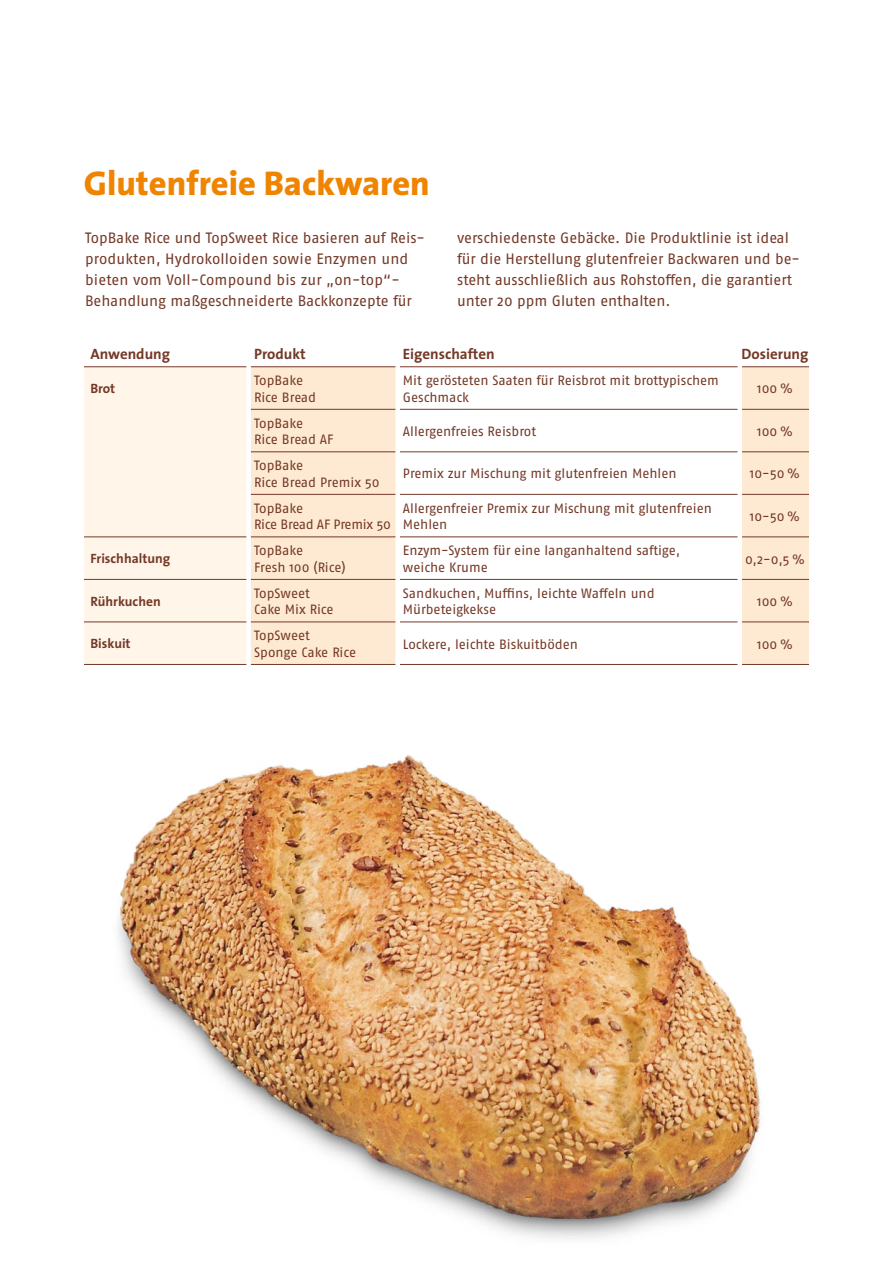
<style>
.page{position:relative;width:893px;height:1263px;background:#fff}
.page>*{position:absolute;margin:0;border:0;box-sizing:border-box;transform-origin:0 0}
.t1{font:800 34.5px "The Sans";color:#ef8400}
.t2{font:15px/21px "Fago Pro";color:#743927}
.t3{font:700 15px "The Sans";color:#743927}
.t4{font:13.5px/16.5px "Fago Pro";letter-spacing:-.005em;color:#743927}
.t5{font:700 13.5px "The Sans";color:#743927}
</style>
<div class="page">
<div style="left:84px;top:367px;width:162px;height:297px;background:#fff5e9"></div>
<svg style="left:251px;top:367px;width:558px;height:297px"></svg>
<hr style="left:248px;top:409px;width:148px;height:1px;background:#743927">
<hr style="left:396px;top:409px;width:345px;height:1px;background:#743927">
<hr style="left:741px;top:409px;width:68px;height:1px;background:#743927">
<hr style="left:248px;top:452px;width:148px;height:1px;background:#743927">
<hr style="left:396px;top:452px;width:345px;height:1px;background:#743927">
<hr style="left:741px;top:452px;width:68px;height:1px;background:#743927">
<hr style="left:248px;top:494px;width:148px;height:1px;background:#743927">
<hr style="left:396px;top:494px;width:345px;height:1px;background:#743927">
<hr style="left:741px;top:494px;width:68px;height:1px;background:#743927">
<hr style="left:84px;top:537px;width:164px;height:1px;background:#743927">
<hr style="left:248px;top:537px;width:148px;height:1px;background:#743927">
<hr style="left:396px;top:537px;width:345px;height:1px;background:#743927">
<hr style="left:741px;top:537px;width:68px;height:1px;background:#743927">
<hr style="left:84px;top:579px;width:164px;height:1px;background:#743927">
<hr style="left:248px;top:579px;width:148px;height:1px;background:#743927">
<hr style="left:396px;top:579px;width:345px;height:1px;background:#743927">
<hr style="left:741px;top:579px;width:68px;height:1px;background:#743927">
<hr style="left:84px;top:622px;width:164px;height:1px;background:#743927">
<hr style="left:248px;top:622px;width:148px;height:1px;background:#743927">
<hr style="left:396px;top:622px;width:345px;height:1px;background:#743927">
<hr style="left:741px;top:622px;width:68px;height:1px;background:#743927">
<hr style="left:84px;top:664px;width:164px;height:1px;background:#743927">
<hr style="left:248px;top:664px;width:148px;height:1px;background:#743927">
<hr style="left:396px;top:664px;width:345px;height:1px;background:#743927">
<hr style="left:741px;top:664px;width:68px;height:1px;background:#743927">
<hr style="left:84px;top:366px;width:164px;height:1px;background:#743927">
<hr style="left:248px;top:366px;width:148px;height:1px;background:#743927">
<hr style="left:396px;top:366px;width:345px;height:1px;background:#743927">
<hr style="left:741px;top:366px;width:68px;height:1px;background:#743927">
<div style="left:246px;top:339px;width:5px;height:331px;background:#fff"></div>
<div style="left:395px;top:337px;width:5px;height:336px;background:#fff"></div>
<div style="left:737px;top:360px;width:5px;height:326px;background:#fff"></div>
<img style="left:118px;top:755px;width:643px;height:484px">
<h1 class="t1" style="left:84px;top:154px;width:347px">Glutenfreie Backwaren</h1>
<p class="t2" style="left:85px;top:227px;width:339px">TopBake Rice und TopSweet Rice basieren auf Reis&shy;produkten, Hydrokolloiden sowie Enzymen und bieten vom Voll-Compound bis zur „on-top“- Behandlung maßgeschneiderte Backkonzepte für</p>
<p class="t2" style="left:457px;top:227px;width:344px">verschiedenste Gebäcke. Die Produktlinie ist ideal für die Herstellung glutenfreier Backwaren und be&shy;steht ausschließlich aus Rohstoffen, die garantiert unter 20 ppm Gluten enthalten.</p>
<p class="t3" style="left:90px;top:342px;width:81px">Anwendung</p>
<p class="t3" style="left:254px;top:342px;width:53px">Produkt</p>
<p class="t3" style="left:403px;top:342px;width:93px">Eigenschaften</p>
<p class="t3" style="left:741px;top:342px;width:69px">Dosierung</p>
<p class="t5" style="left:90px;top:377px;width:27px">Brot</p>
<p class="t4" style="left:254px;top:372px;width:64px">TopBake<br>Rice Bread</p>
<p class="t4" style="left:403px;top:372px;width:318px">Mit gerösteten Saaten für Reisbrot mit brottypischem<br>Geschmack</p>
<p class="t4" style="left:757px;top:380px;width:37px">100 %</p>
<p class="t4" style="left:254px;top:415px;width:81px">TopBake<br>Rice Bread AF</p>
<p class="t4" style="left:403px;top:423px;width:135px">Allergenfreies Reisbrot</p>
<p class="t4" style="left:757px;top:423px;width:37px">100 %</p>
<p class="t4" style="left:254px;top:457px;width:127px">TopBake<br>Rice Bread Premix 50</p>
<p class="t4" style="left:403px;top:465px;width:275px">Premix zur Mischung mit glutenfreien Mehlen</p>
<p class="t4" style="left:750px;top:465px;width:52px">10-50 %</p>
<p class="t4" style="left:254px;top:500px;width:138px">TopBake<br>Rice Bread AF Premix 50</p>
<p class="t4" style="left:403px;top:500px;width:310px">Allergenfreier Premix zur Mischung mit glutenfreien<br>Mehlen</p>
<p class="t4" style="left:750px;top:508px;width:52px">10-50 %</p>
<p class="t5" style="left:90px;top:547px;width:81px">Frischhaltung</p>
<p class="t4" style="left:254px;top:542px;width:93px">TopBake<br>Fresh 100 (Rice)</p>
<p class="t4" style="left:403px;top:542px;width:279px">Enzym-System für eine langanhaltend saftige, weiche Krume</p>
<p class="t4" style="left:745px;top:550px;width:61px">0,2-0,5 %</p>
<p class="t5" style="left:90px;top:590px;width:72px">Rührkuchen</p>
<p class="t4" style="left:254px;top:585px;width:81px">TopSweet<br>Cake Mix Rice</p>
<p class="t4" style="left:403px;top:585px;width:253px">Sandkuchen, Muffins, leichte Waffeln und<br>Mürbeteigkekse</p>
<p class="t4" style="left:757px;top:593px;width:37px">100 %</p>
<p class="t5" style="left:90px;top:632px;width:42px">Biskuit</p>
<p class="t4" style="left:254px;top:627px;width:104px">TopSweet<br>Sponge Cake Rice</p>
<p class="t4" style="left:403px;top:636px;width:177px">Lockere, leichte Biskuitböden</p>
<p class="t4" style="left:757px;top:636px;width:37px">100 %</p>
</div>
